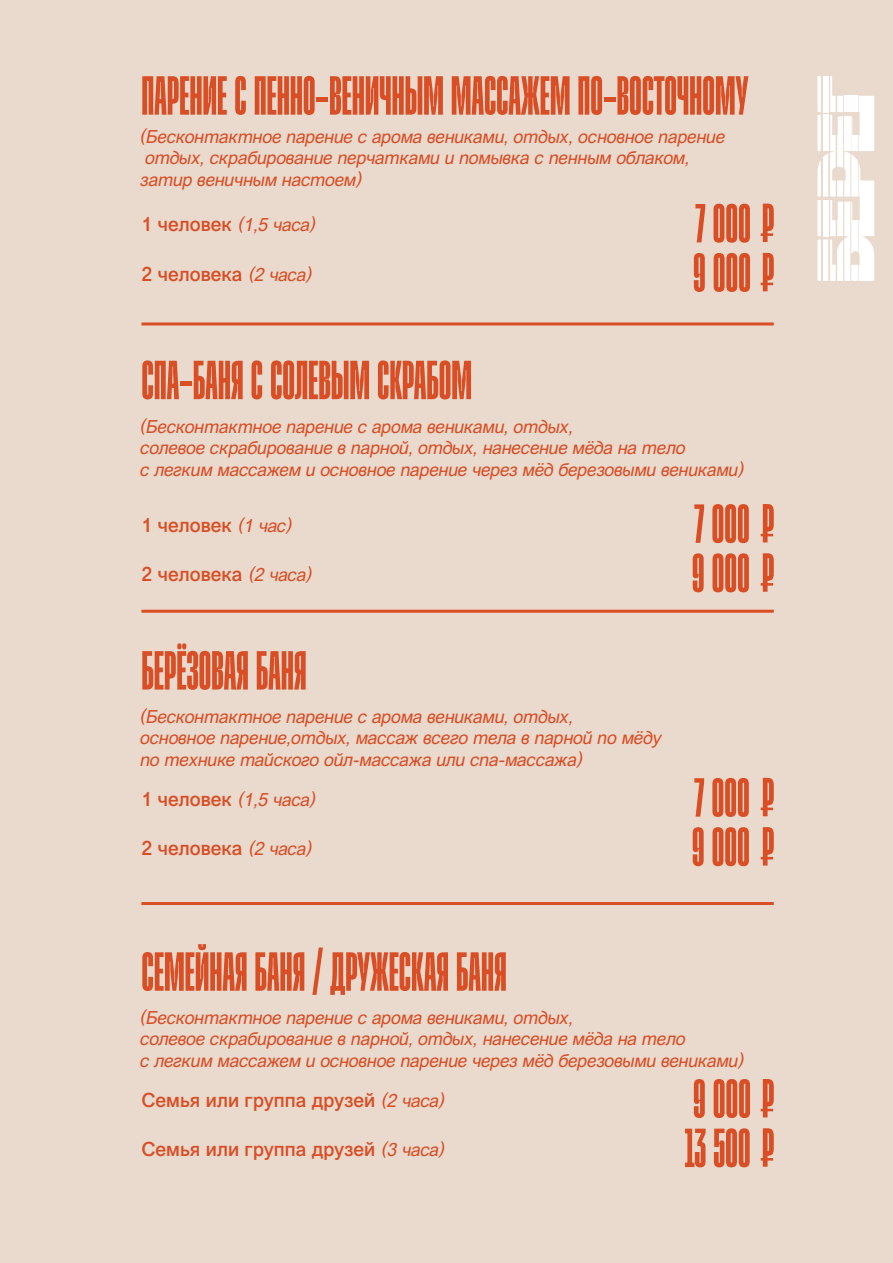
<style>
.page{position:relative;width:893px;height:1263px;background:#e9dacd}
.page>*{position:absolute;margin:0;border:0;box-sizing:border-box;transform-origin:0 0}
.t1{font:59.1px/127.8px "Flicker";color:#d94e25;text-align:right}
.t2{font:19.5px "Vremena Grotesk";color:#d94e25}
.t3{font:italic 18px/21.6px "Vremena Grotesk";color:#d94e25}
.s1{font-style:normal;font-size:19.5px}
.s2{font-style:italic;font-size:18px}
</style>
<div class="page">
<svg style="left:817px;top:76px;width:57px;height:205px"></svg>
<svg style="left:761px;top:204px;width:13px;height:38px"></svg>
<svg style="left:761px;top:253px;width:13px;height:38px"></svg>
<svg style="left:761px;top:778px;width:13px;height:38px"></svg>
<svg style="left:761px;top:827px;width:13px;height:38px"></svg>
<svg style="left:761px;top:504px;width:13px;height:38px"></svg>
<svg style="left:761px;top:553px;width:13px;height:39px"></svg>
<svg style="left:761px;top:1079px;width:13px;height:38px"></svg>
<svg style="left:761px;top:1128px;width:13px;height:39px"></svg>
<hr style="left:141px;top:610px;width:633px;height:3px;background:#d94e25">
<hr style="left:141px;top:902px;width:633px;height:3px;background:#d94e25">
<hr style="left:141px;top:322px;width:633px;height:3px;background:#d94e25">
<h1 class="t1" style="left:141px;top:28px;width:611px">ПАРЕНИЕ С ПЕННО-ВЕНИЧНЫМ МАССАЖЕМ ПО-ВОСТОЧНОМУ<br>7 000</h1>
<p class="t3" style="left:139px;top:126px;width:586px">(Бесконтактное парение с арома вениками, отдых, основное парение отдых, скрабирование перчатками и помывка с пенным облаком, затир веничным настоем)</p>
<p class="t3" style="left:141px;top:214px;width:175px"><span class="s1">1 человек</span> (1,5 часа)</p>
<p class="t2" style="left:141px;top:261px;width:171px">2 человека <span class="s2">(2 часа)</span></p>
<h1 class="t1" style="left:141px;top:313px;width:332px">СПА-БАНЯ С СОЛЕВЫМ СКРАБОМ</h1>
<h1 class="t1" style="left:693px;top:205px;width:59px">9 000</h1>
<p class="t3" style="left:139px;top:416px;width:605px">(Бесконтактное парение с арома вениками, отдых,<br>солевое скрабирование в парной, отдых, нанесение мёда на тело<br>с легким массажем и основное парение через мёд березовыми вениками)</p>
<p class="t2" style="left:141px;top:512px;width:151px">1 человек <span class="s2">(1 час)</span></p>
<p class="t2" style="left:141px;top:561px;width:171px">2 человека <span class="s2">(2 часа)</span></p>
<h1 class="t1" style="left:141px;top:603px;width:167px">БЕРЁЗОВАЯ БАНЯ</h1>
<p class="t3" style="left:139px;top:705px;width:523px">(Бесконтактное парение с арома вениками, отдых,<br>основное парение,отдых, массаж всего тела в парной по мёду по технике тайского ойл-массажа или спа-массажа)</p>
<p class="t3" style="left:141px;top:789px;width:175px"><span class="s1">1 человек</span> (1,5 часа)</p>
<p class="t2" style="left:141px;top:835px;width:171px">2 человека <span class="s2">(2 часа)</span></p>
<h1 class="t1" style="left:694px;top:456px;width:57px">7 000</h1>
<h1 class="t1" style="left:692px;top:506px;width:59px">9 000</h1>
<h1 class="t1" style="left:694px;top:730px;width:57px">7 000</h1>
<h1 class="t1" style="left:692px;top:779px;width:59px">9 000</h1>
<h1 class="t1" style="left:141px;top:904px;width:367px">СЕМЕЙНАЯ БАНЯ / ДРУЖЕСКАЯ БАНЯ</h1>
<p class="t3" style="left:139px;top:1007px;width:605px">(Бесконтактное парение с арома вениками, отдых,<br>солевое скрабирование в парной, отдых, нанесение мёда на тело<br>с легким массажем и основное парение через мёд березовыми вениками)</p>
<p class="t2" style="left:141px;top:1087px;width:304px">Семья или группа друзей <span class="s2">(2 часа)</span></p>
<p class="t2" style="left:141px;top:1136px;width:304px">Семья или группа друзей <span class="s2">(3 часа)</span></p>
<h1 class="t1" style="left:693px;top:1031px;width:59px">9 000</h1>
<h1 class="t1" style="left:684px;top:1080px;width:68px">13 500</h1>
</div>
